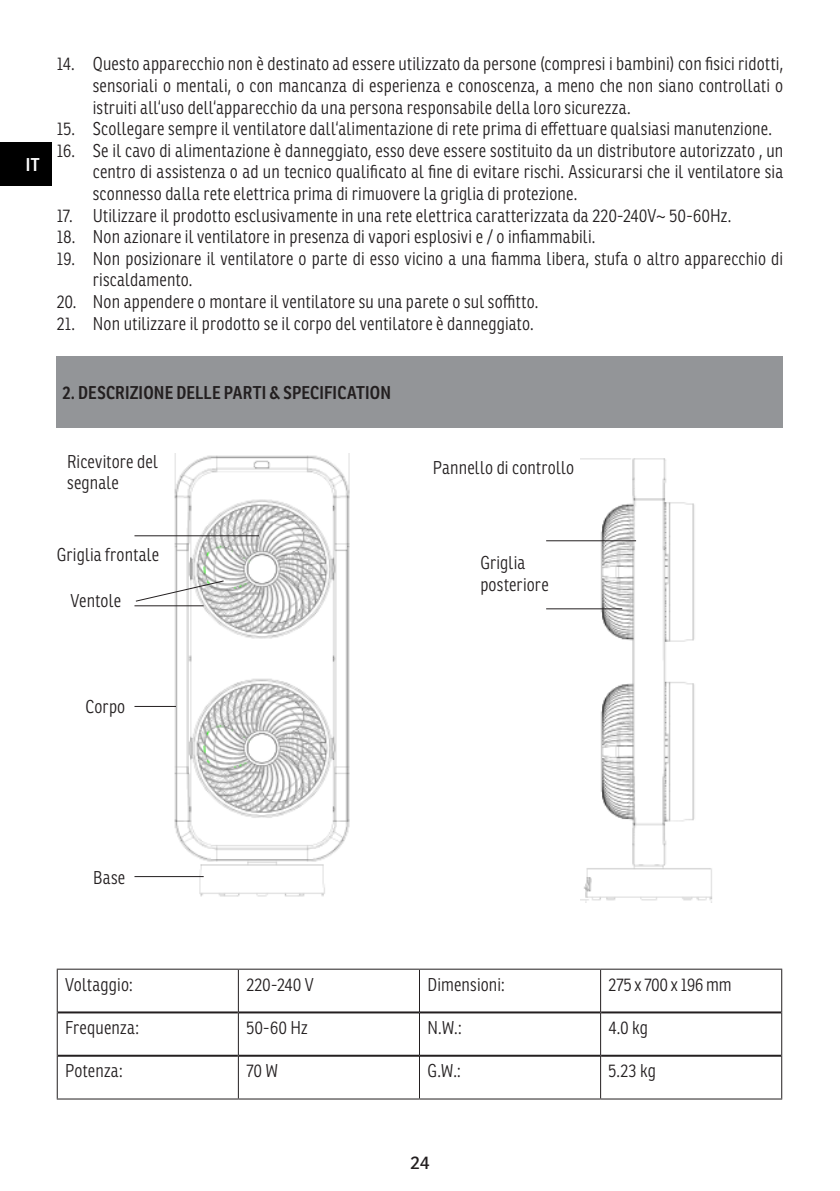
<style>
.page{position:relative;width:840px;height:1191px;background:#fff}
.page>*{position:absolute;margin:0;border:0;box-sizing:border-box;transform-origin:0 0}
.t1{font:300 18px/21.6px "Ronnia Cond";letter-spacing:.01em;color:#231f20}
.t2{font:600 18px "Ronnia Cond";letter-spacing:.01em;color:#231f20}
.t3{font:18px "Ronnia";color:#231f20}
.t4{font:600 18px "Ronnia Cond";color:#fff}
</style>
<div class="page">
<div style="left:57px;top:356px;width:725px;height:72px;background:#939598"></div>
<img style="left:580px;top:458px;width:132px;height:444px">
<img style="left:172px;top:453px;width:178px;height:444px">
<hr style="left:134px;top:535px;width:125px;height:1px;background:#231f20">
<hr style="left:546px;top:540px;width:89px;height:1px;background:#231f20">
<hr style="left:546px;top:608px;width:76px;height:1px;background:#231f20">
<hr style="left:134px;top:605px;width:69px;height:1px;background:#231f20">
<svg style="left:135px;top:580px;width:90px;height:22px"></svg>
<hr style="left:134px;top:706px;width:42px;height:1px;background:#231f20">
<hr style="left:134px;top:876px;width:69px;height:1px;background:#231f20">
<div style="left:0;top:143px;width:51px;height:43px;background:#000"></div>
<hr style="left:58px;top:1011px;width:180px;height:2px;background:#231f20">
<hr style="left:239px;top:1011px;width:180px;height:2px;background:#231f20">
<hr style="left:420px;top:1011px;width:179px;height:2px;background:#231f20">
<hr style="left:600px;top:1011px;width:180px;height:2px;background:#231f20">
<hr style="left:58px;top:1054px;width:180px;height:2px;background:#231f20">
<hr style="left:239px;top:1054px;width:180px;height:2px;background:#231f20">
<hr style="left:420px;top:1054px;width:179px;height:2px;background:#231f20">
<hr style="left:600px;top:1054px;width:180px;height:2px;background:#231f20">
<hr style="left:57px;top:968px;width:181px;height:1px;background:#231f20">
<hr style="left:57px;top:969px;width:1px;height:43px;background:#231f20">
<hr style="left:238px;top:968px;width:181px;height:1px;background:#231f20">
<hr style="left:238px;top:969px;width:1px;height:43px;background:#231f20">
<hr style="left:419px;top:968px;width:181px;height:1px;background:#231f20">
<hr style="left:419px;top:969px;width:1px;height:43px;background:#231f20">
<hr style="left:600px;top:968px;width:181px;height:1px;background:#231f20">
<hr style="left:599px;top:969px;width:1px;height:43px;background:#231f20">
<hr style="left:780px;top:969px;width:1px;height:43px;background:#231f20">
<hr style="left:57px;top:1012px;width:1px;height:43px;background:#231f20">
<hr style="left:238px;top:1012px;width:1px;height:43px;background:#231f20">
<hr style="left:419px;top:1012px;width:1px;height:43px;background:#231f20">
<hr style="left:599px;top:1012px;width:1px;height:43px;background:#231f20">
<hr style="left:780px;top:1012px;width:1px;height:43px;background:#231f20">
<hr style="left:57px;top:1055px;width:1px;height:43px;background:#231f20">
<hr style="left:238px;top:1055px;width:1px;height:43px;background:#231f20">
<hr style="left:419px;top:1055px;width:1px;height:43px;background:#231f20">
<hr style="left:599px;top:1055px;width:1px;height:43px;background:#231f20">
<hr style="left:780px;top:1055px;width:1px;height:43px;background:#231f20">
<hr style="left:57px;top:1098px;width:181px;height:1px;background:#231f20">
<hr style="left:238px;top:1098px;width:181px;height:1px;background:#231f20">
<hr style="left:419px;top:1098px;width:181px;height:1px;background:#231f20">
<hr style="left:600px;top:1098px;width:181px;height:1px;background:#231f20">
<p class="t4" style="left:26px;top:154px;width:15px">IT</p>
<p class="t1" style="left:93px;top:53px;width:691px;text-align:justify;text-indent:-36px">14. Questo apparecchio non è destinato ad essere utilizzato da persone (compresi i bambini) con fisici ridotti, sensoriali o mentali, o con mancanza di esperienza e conoscenza, a meno che non siano controllati o istruiti all‘uso dell‘apparecchio da una persona responsabile della loro sicurezza.</p>
<p class="t1" style="left:57px;top:118px;width:716px">15. Scollegare sempre il ventilatore dall‘alimentazione di rete prima di effettuare qualsiasi manutenzione.</p>
<p class="t1" style="left:93px;top:140px;width:691px;text-align:justify;text-indent:-36px">16. Se il cavo di alimentazione è danneggiato, esso deve essere sostituito da un distributore autorizzato , un centro di assistenza o ad un tecnico qualificato al fine di evitare rischi. Assicurarsi che il ventilatore sia sconnesso dalla rete elettrica prima di rimuovere la griglia di protezione.</p>
<p class="t1" style="left:57px;top:204px;width:675px">17. Utilizzare il prodotto esclusivamente in una rete elettrica caratterizzata da 220-240V~ 50-60Hz.</p>
<p class="t1" style="left:57px;top:226px;width:540px">18. Non azionare il ventilatore in presenza di vapori esplosivi e / o infiammabili.</p>
<p class="t1" style="left:93px;top:248px;width:691px;text-indent:-36px">19. Non posizionare il ventilatore o parte di esso vicino a una fiamma libera, stufa o altro apparecchio di riscaldamento.</p>
<p class="t1" style="left:57px;top:291px;width:483px">20. Non appendere o montare il ventilatore su una parete o sul soffitto.</p>
<p class="t1" style="left:57px;top:312px;width:478px">21. Non utilizzare il prodotto se il corpo del ventilatore è danneggiato.</p>
<p class="t2" style="left:62px;top:381px;width:330px">2. DESCRIZIONE DELLE PARTI &amp; SPECIFICATION</p>
<p class="t1" style="left:67px;top:450px;width:92px">Ricevitore del segnale</p>
<p class="t1" style="left:432px;top:456px;width:143px">Pannello di controllo</p>
<p class="t1" style="left:57px;top:543px;width:104px">Griglia frontale</p>
<p class="t1" style="left:70px;top:590px;width:52px">Ventole</p>
<p class="t1" style="left:480px;top:552px;width:70px">Griglia posteriore</p>
<p class="t1" style="left:86px;top:696px;width:41px">Corpo</p>
<p class="t1" style="left:93px;top:866px;width:34px">Base</p>
<p class="t1" style="left:65px;top:973px;width:69px">Voltaggio:</p>
<p class="t1" style="left:246px;top:973px;width:69px">220-240 V</p>
<p class="t1" style="left:427px;top:973px;width:79px">Dimensioni:</p>
<p class="t1" style="left:608px;top:973px;width:124px">275 x 700 x 196 mm</p>
<p class="t1" style="left:65px;top:1017px;width:75px">Frequenza:</p>
<p class="t1" style="left:246px;top:1017px;width:63px">50-60 Hz</p>
<p class="t1" style="left:427px;top:1017px;width:36px">N.W.:</p>
<p class="t1" style="left:608px;top:1017px;width:41px">4.0 kg</p>
<p class="t1" style="left:65px;top:1060px;width:59px">Potenza:</p>
<p class="t1" style="left:246px;top:1060px;width:33px">70 W</p>
<p class="t1" style="left:427px;top:1060px;width:35px">G.W.:</p>
<p class="t1" style="left:608px;top:1060px;width:49px">5.23 kg</p>
<p class="t3" style="left:410px;top:1151px;width:21px">24</p>
</div>
